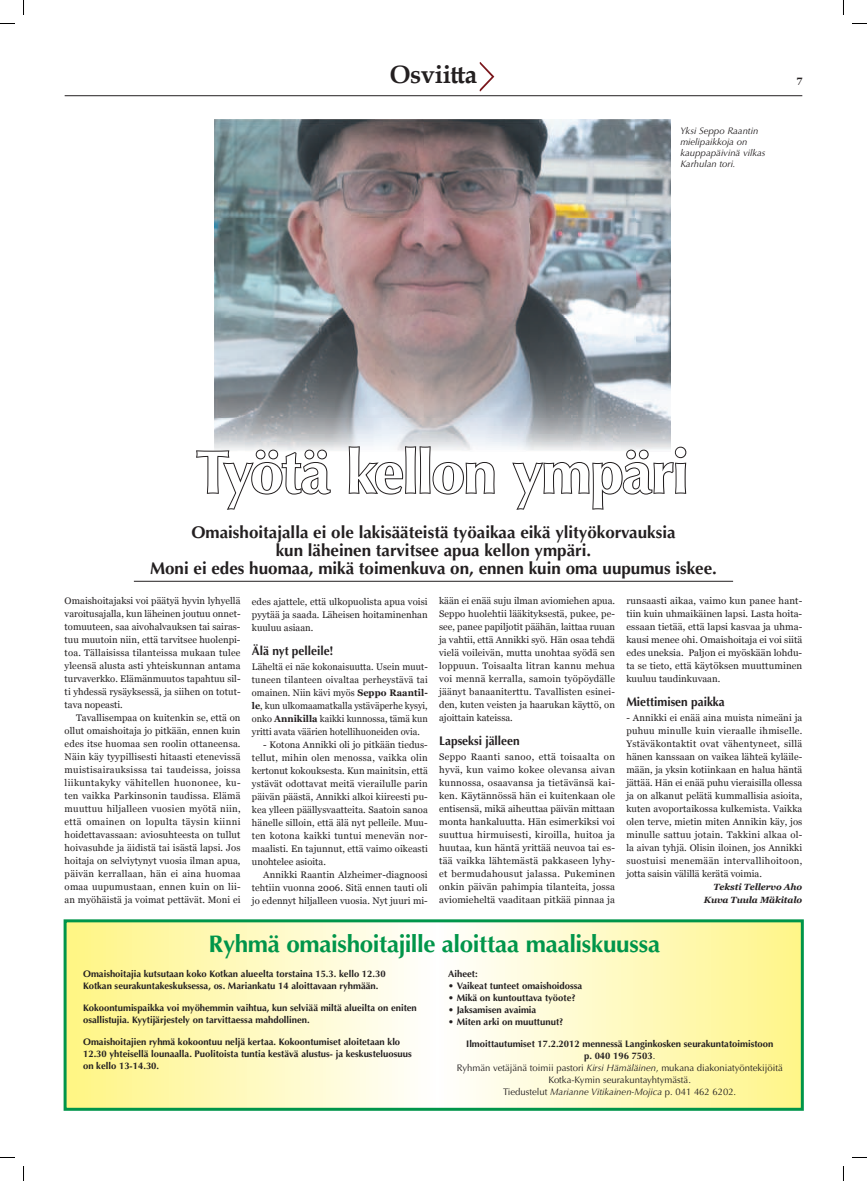
<style>
.page{position:relative;width:867px;height:1181px;background:#fff}
.page>*{position:absolute;margin:0;border:0;box-sizing:border-box;transform-origin:0 0}
.t1{font:700 60px "Optima";letter-spacing:-.03em;color:#fff}
.t2{font:700 25px "Book Antiqua";letter-spacing:-.01em;color:#231f20}
.t3{font:700 24px "Optima";letter-spacing:-.015em;color:#00954a}
.t4{font:700 17px/18px "Optima";color:#231f20;text-align:center}
.t5{font:700 12.5px "Optima";color:#231f20;scale:.95 1}
.t6{font:700 10px "Georgia";color:#231f20}
.t7{font:9.5px/13px "Georgia";letter-spacing:.005em;color:#231f20;text-align:justify}
.t8{font:700 9.5px/12px "Optima";color:#231f20}
.t9{font:9.5px/12px "Optima";color:#231f20;text-align:center}
.t10{font:italic 9.5px/11px "Optima";color:#231f20}
.t11{font:italic 700 9px/13px "Georgia";letter-spacing:-.01em;color:#231f20;text-align:right}
.s1{font-weight:700}
.s2{font-weight:400}
.s3{font-style:italic}
</style>
<div class="page">
<hr style="left:65px;top:95px;width:737px;height:1px;background:#231f20">
<img style="left:461px;top:62px;width:52px;height:35px">
<svg style="left:461px;top:65px;width:16px;height:19px"></svg>
<img style="left:214px;top:119px;width:456px;height:332px">
<svg style="left:68px;top:923px;width:731px;height:184px"></svg>
<div style="left:64px;top:919px;width:739px;height:192px;border:3px solid #00954a"></div>
<hr style="left:134px;top:581px;width:598px;height:1px;background:#231f20">
<svg style="left:196px;top:449px;width:135px;height:61px"></svg>
<svg style="left:347px;top:445px;width:148px;height:50px"></svg>
<svg style="left:510px;top:446px;width:177px;height:64px"></svg>
<svg style="left:0;top:23px;width:15px;height:1px"></svg>
<svg style="left:852px;top:23px;width:14px;height:1px"></svg>
<svg style="left:0;top:1157px;width:15px;height:1px"></svg>
<svg style="left:852px;top:1157px;width:14px;height:1px"></svg>
<svg style="left:23px;top:0;width:1px;height:15px"></svg>
<svg style="left:23px;top:1166px;width:1px;height:15px"></svg>
<svg style="left:843px;top:0;width:1px;height:15px"></svg>
<svg style="left:843px;top:1166px;width:1px;height:15px"></svg>
<h2 class="t2" style="left:389px;top:58px;width:89px">Osviitta</h2>
<p class="t10" style="left:680px;top:125px;width:87px">Yksi Seppo Raantin mielipaikkoja on kauppapäivinä vilkas<br>Karhulan tori.</p>
<p class="t6" style="left:796px;top:74px;width:7px">7</p>
<h1 class="t1" style="left:196px;top:437px;width:494px">Työtä kellon ympäri</h1>
<h3 class="t4" style="left:150px;top:523px;width:568px">Omaishoitajalla ei ole lakisääteistä työaikaa eikä ylityökorvauksia<br>kun läheinen tarvitsee apua kellon ympäri.<br>Moni ei edes huomaa, mikä toimenkuva on, ennen kuin oma uupumus iskee.</h3>
<p class="t7" style="left:65px;top:595px;width:177px">Omaishoitajaksi voi päätyä hyvin lyhyellä varoitusajalla, kun läheinen joutuu onnet&shy;tomuuteen, saa aivohalvauksen tai sairas&shy;tuu muutoin niin, että tarvitsee huolenpi&shy;toa. Tällaisissa tilanteissa mukaan tulee yleensä alusta asti yhteiskunnan antama turvaverkko. Elämänmuutos tapahtuu sil&shy;ti yhdessä rysäyksessä, ja siihen on totut&shy;tava nopeasti.</p>
<p class="t7" style="left:65px;top:712px;width:177px;text-indent:11px">Tavallisempaa on kuitenkin se, että on ollut omaishoitaja jo pitkään, ennen kuin edes itse huomaa sen roolin ottaneensa.<br>Näin käy tyypillisesti hitaasti etenevissä muistisairauksissa tai taudeissa, joissa liikuntakyky vähitellen huononee, ku&shy;ten vaikka Parkinsonin taudissa. Elämä muuttuu hiljalleen vuosien myötä niin, että omainen on lopulta täysin kiinni hoidettavassaan: aviosuhteesta on tullut hoivasuhde ja äidistä tai isästä lapsi. Jos hoitaja on selviytynyt vuosia ilman apua, päivän kerrallaan, hän ei aina huomaa omaa uupumustaan, ennen kuin on lii&shy;an myöhäistä ja voimat pettävät. Moni ei</p>
<p class="t7" style="left:252px;top:595px;width:177px">edes ajattele, että ulkopuolista apua voisi pyytää ja saada. Läheisen hoitaminenhan kuuluu asiaan.</p>
<h3 class="t5" style="left:252px;top:643px;width:87px">Älä nyt pelleile!</h3>
<p class="t7" style="left:252px;top:660px;width:177px">Läheltä ei näe kokonaisuutta. Usein muut&shy;tuneen tilanteen oivaltaa perheystävä tai omainen. Niin kävi myös <span class="s1">Seppo Raantil&shy;le</span>, kun ulkomaamatkalla ystäväperhe kysyi, onko <span class="s1">Annikilla</span> kaikki kunnossa, tämä kun yritti avata väärien hotellihuoneiden ovia.</p>
<p class="t7" style="left:252px;top:738px;width:177px;text-indent:11px">- Kotona Annikki oli jo pitkään tiedus&shy;tellut, mihin olen menossa, vaikka olin kertonut kokouksesta. Kun mainitsin, että ystävät odottavat meitä vierailulle parin päivän päästä, Annikki alkoi kiireesti pu&shy;kea ylleen päällysvaatteita. Saatoin sanoa hänelle silloin, että älä nyt pelleile. Muu&shy;ten kotona kaikki tuntui menevän nor&shy;maalisti. En tajunnut, että vaimo oikeasti unohtelee asioita.</p>
<p class="t7" style="left:252px;top:868px;width:177px;text-indent:11px">Annikki Raantin Alzheimer-diagnoosi tehtiin vuonna 2006. Sitä ennen tauti oli jo edennyt hiljalleen vuosia. Nyt juuri mi-</p>
<p class="t7" style="left:439px;top:594px;width:177px">kään ei enää suju ilman aviomiehen apua.<br>Seppo huolehtii lääkityksestä, pukee, pe&shy;see, panee papiljotit päähän, laittaa ruuan ja vahtii, että Annikki syö. Hän osaa tehdä vielä voileivän, mutta unohtaa syödä sen loppuun. Toisaalta litran kannu mehua voi mennä kerralla, samoin työpöydälle jäänyt banaaniterttu. Tavallisten esinei&shy;den, kuten veisten ja haarukan käyttö, on ajoittain kateissa.</p>
<h3 class="t5" style="left:439px;top:733px;width:86px">Lapseksi jälleen</h3>
<p class="t7" style="left:439px;top:750px;width:177px">Seppo Raanti sanoo, että toisaalta on hyvä, kun vaimo kokee olevansa aivan kunnossa, osaavansa ja tietävänsä kai&shy;ken. Käytännössä hän ei kuitenkaan ole entisensä, mikä aiheuttaa päivän mittaan monta hankaluutta. Hän esimerkiksi voi suuttua hirmuisesti, kiroilla, huitoa ja huutaa, kun häntä yrittää neuvoa tai es&shy;tää vaikka lähtemästä pakkaseen lyhy&shy;et bermudahousut jalassa. Pukeminen onkin päivän pahimpia tilanteita, jossa aviomieheltä vaaditaan pitkää pinnaa ja</p>
<p class="t7" style="left:626px;top:595px;width:177px">runsaasti aikaa, vaimo kun panee hant&shy;tiin kuin uhmaikäinen lapsi. Lasta hoita&shy;essaan tietää, että lapsi kasvaa ja uhma&shy;kausi menee ohi. Omaishoitaja ei voi siitä edes uneksia. Paljon ei myöskään lohdu&shy;ta se tieto, että käytöksen muuttuminen kuuluu taudinkuvaan.</p>
<h3 class="t5" style="left:626px;top:695px;width:105px">Miettimisen paikka</h3>
<p class="t7" style="left:626px;top:712px;width:177px">- Annikki ei enää aina muista nimeäni ja puhuu minulle kuin vieraalle ihmiselle.<br>Ystäväkontaktit ovat vähentyneet, sillä hänen kanssaan on vaikea lähteä kyläile&shy;mään, ja yksin kotiinkaan en halua häntä jättää. Hän ei enää puhu vieraisilla ollessa ja on alkanut pelätä kummallisia asioita, kuten avoportaikossa kulkemista. Vaikka olen terve, mietin miten Annikin käy, jos minulle sattuu jotain. Takkini alkaa ol&shy;la aivan tyhjä. Olisin iloinen, jos Annikki suostuisi menemään intervallihoitoon, jotta saisin välillä kerätä voimia.</p>
<p class="t11" style="left:703px;top:881px;width:100px">Teksti Tellervo Aho<br>Kuva Tuula Mäkitalo</p>
<h3 class="t3" style="left:208px;top:930px;width:453px">Ryhmä omaishoitajille aloittaa maaliskuussa</h3>
<p class="t8" style="left:83px;top:967px;width:304px">Omaishoitajia kutsutaan koko Kotkan alueelta torstaina 15.3. kello 12.30<br>Kotkan seurakuntakeskuksessa, os. Mariankatu 14 aloittavaan ryhmään.</p>
<p class="t8" style="left:83px;top:1001px;width:335px">Kokoontumispaikka voi myöhemmin vaihtua, kun selviää miltä alueilta on eniten osallistujia. Kyytijärjestely on tarvittaessa mahdollinen.</p>
<p class="t8" style="left:83px;top:1035px;width:330px">Omaishoitajien ryhmä kokoontuu neljä kertaa. Kokoontumiset aloitetaan klo<br>12.30 yhteisellä lounaalla. Puolitoista tuntia kestävä alustus- ja keskusteluosuus on kello 13-14.30.</p>
<p class="t8" style="left:448px;top:967px;width:31px">Aiheet:</p>
<p class="t8" style="left:448px;top:979px;width:136px"><span class="s2">•</span> Vaikeat tunteet omaishoidossa</p>
<p class="t8" style="left:448px;top:991px;width:129px"><span class="s2">•</span> Mikä on kuntouttava työote?</p>
<p class="t8" style="left:448px;top:1003px;width:90px"><span class="s2">•</span> Jaksamisen avaimia</p>
<p class="t8" style="left:448px;top:1015px;width:117px"><span class="s2">•</span> Miten arki on muuttunut?</p>
<p class="t9" style="left:456px;top:1037px;width:327px"><span class="s1">Ilmoittautumiset 17.2.2012 mennessä Langinkosken seurakuntatoimistoon<br>p. 040 196 7503</span>.<br>Ryhmän vetäjänä toimii pastori <span class="s3">Kirsi Hämäläinen</span>, mukana diakoniatyöntekijöitä Kotka-Kymin seurakuntayhtymästä.<br>Tiedustelut <span class="s3">Marianne Vitikainen-Mojica</span> p. 041 462 6202.</p>
</div>
